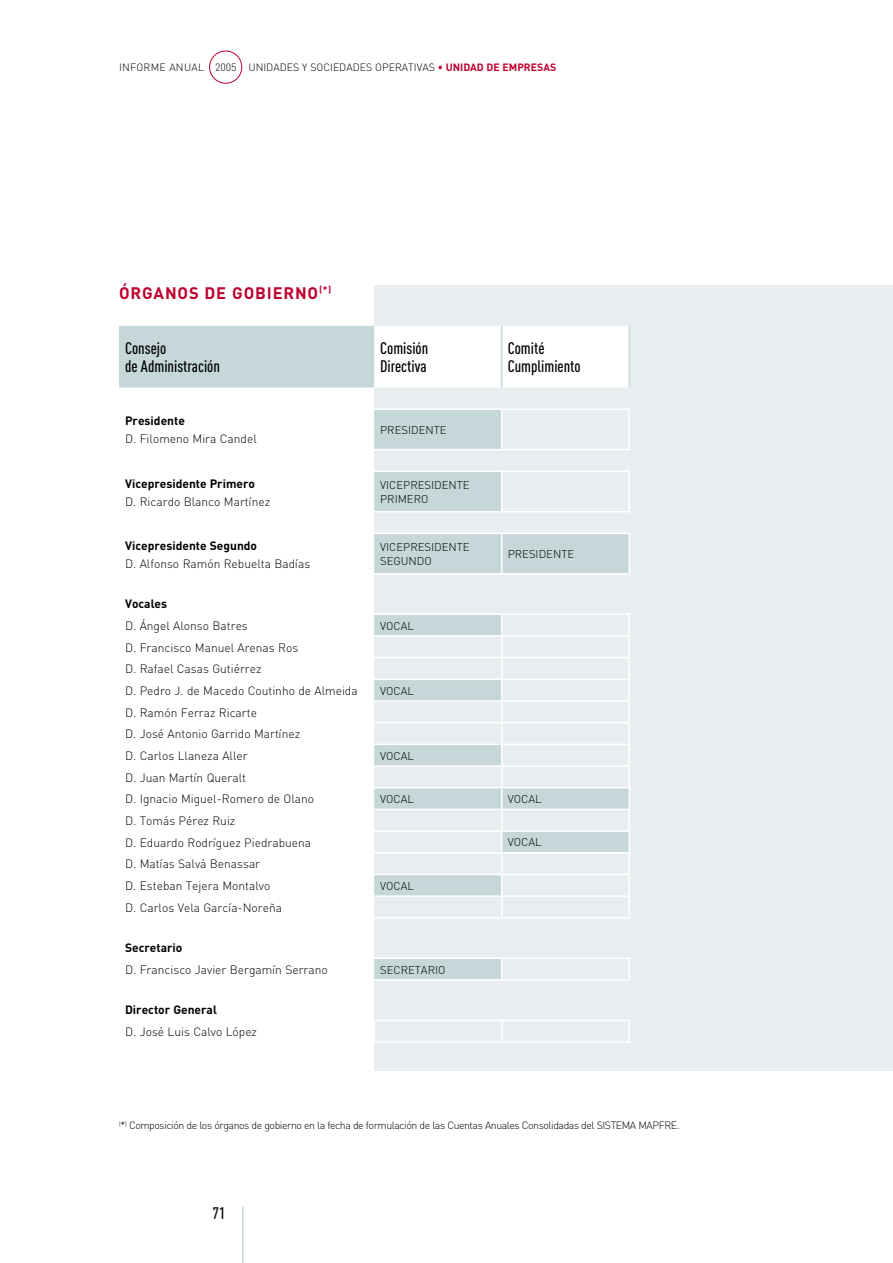
<style>
.page{position:relative;width:893px;height:1263px;background:#fff}
.page>*{position:absolute;margin:0;border:0;box-sizing:border-box;transform-origin:0 0}
.OG-Cabecera{font:500 16.5px/18px "DIN Cond";color:#000}
.Titular_2{font:700 16.5px "DIN";letter-spacing:.05em;color:#be002f}
.OG-Nombre{font:300 12px/18px "DIN";color:#000}
.OG-Nombre-2{font:700 12px "DIN";color:#000}
.OG-Cargo{font:300 11.25px/13.5px "DIN";color:#000}
.Notas{font:300 10.5px "DIN";letter-spacing:-.04em;color:#000}
.Notas-2{font:300 10.5px "DIN";color:#000}
.s1{font-weight:700;color:#be002f}
.s2{font-weight:700}
</style>
<div class="page">
<hr style="left:242px;top:1207px;width:1px;height:56px;background:#c5d7d8">
<div style="left:209px;top:51px;width:33px;height:33px;border:1px solid #be002f;border-radius:50%"></div>
<div style="left:374px;top:285px;width:519px;height:786px;background:#e8eeef"></div>
<svg style="left:119px;top:326px;width:510px;height:653px"></svg>
<div style="left:374px;top:326px;width:255px;height:62px;background:#fff"></div>
<hr style="left:119px;top:408px;width:255px;height:2px;background:#fff">
<hr style="left:374px;top:408px;width:128px;height:2px;background:#fff">
<hr style="left:502px;top:408px;width:128px;height:2px;background:#fff">
<hr style="left:501px;top:410px;width:1px;height:39px;background:#fff">
<hr style="left:629px;top:410px;width:1px;height:39px;background:#fff">
<hr style="left:119px;top:449px;width:255px;height:1px;background:#fff">
<hr style="left:374px;top:449px;width:128px;height:1px;background:#fff">
<hr style="left:502px;top:449px;width:128px;height:1px;background:#fff">
<hr style="left:119px;top:471px;width:255px;height:1px;background:#fff">
<hr style="left:374px;top:471px;width:128px;height:1px;background:#fff">
<hr style="left:502px;top:471px;width:128px;height:1px;background:#fff">
<hr style="left:501px;top:472px;width:1px;height:39px;background:#fff">
<hr style="left:629px;top:472px;width:1px;height:39px;background:#fff">
<hr style="left:119px;top:511px;width:255px;height:1px;background:#fff">
<hr style="left:374px;top:511px;width:128px;height:1px;background:#fff">
<hr style="left:502px;top:511px;width:128px;height:1px;background:#fff">
<hr style="left:119px;top:533px;width:255px;height:1px;background:#fff">
<hr style="left:374px;top:533px;width:128px;height:1px;background:#fff">
<hr style="left:502px;top:533px;width:128px;height:1px;background:#fff">
<hr style="left:501px;top:534px;width:1px;height:39px;background:#fff">
<hr style="left:629px;top:534px;width:1px;height:39px;background:#fff">
<hr style="left:119px;top:573px;width:255px;height:1px;background:#fff">
<hr style="left:374px;top:573px;width:128px;height:1px;background:#fff">
<hr style="left:502px;top:573px;width:128px;height:1px;background:#fff">
<hr style="left:119px;top:613px;width:255px;height:2px;background:#fff">
<hr style="left:374px;top:613px;width:128px;height:2px;background:#fff">
<hr style="left:502px;top:613px;width:128px;height:2px;background:#fff">
<hr style="left:119px;top:635px;width:255px;height:2px;background:#fff">
<hr style="left:374px;top:635px;width:128px;height:2px;background:#fff">
<hr style="left:502px;top:635px;width:128px;height:2px;background:#fff">
<hr style="left:119px;top:657px;width:255px;height:1px;background:#fff">
<hr style="left:374px;top:657px;width:128px;height:1px;background:#fff">
<hr style="left:502px;top:657px;width:128px;height:1px;background:#fff">
<hr style="left:119px;top:678px;width:255px;height:2px;background:#fff">
<hr style="left:374px;top:678px;width:128px;height:2px;background:#fff">
<hr style="left:502px;top:678px;width:128px;height:2px;background:#fff">
<hr style="left:119px;top:700px;width:255px;height:2px;background:#fff">
<hr style="left:374px;top:700px;width:128px;height:2px;background:#fff">
<hr style="left:502px;top:700px;width:128px;height:2px;background:#fff">
<hr style="left:119px;top:722px;width:255px;height:1px;background:#fff">
<hr style="left:374px;top:722px;width:128px;height:1px;background:#fff">
<hr style="left:502px;top:722px;width:128px;height:1px;background:#fff">
<hr style="left:119px;top:744px;width:255px;height:1px;background:#fff">
<hr style="left:374px;top:744px;width:128px;height:1px;background:#fff">
<hr style="left:502px;top:744px;width:128px;height:1px;background:#fff">
<hr style="left:119px;top:765px;width:255px;height:2px;background:#fff">
<hr style="left:374px;top:765px;width:128px;height:2px;background:#fff">
<hr style="left:502px;top:765px;width:128px;height:2px;background:#fff">
<hr style="left:119px;top:787px;width:255px;height:1px;background:#fff">
<hr style="left:374px;top:787px;width:128px;height:1px;background:#fff">
<hr style="left:502px;top:787px;width:128px;height:1px;background:#fff">
<hr style="left:119px;top:809px;width:255px;height:1px;background:#fff">
<hr style="left:374px;top:809px;width:128px;height:1px;background:#fff">
<hr style="left:502px;top:809px;width:128px;height:1px;background:#fff">
<hr style="left:119px;top:830px;width:255px;height:2px;background:#fff">
<hr style="left:374px;top:830px;width:128px;height:2px;background:#fff">
<hr style="left:502px;top:830px;width:128px;height:2px;background:#fff">
<hr style="left:119px;top:852px;width:255px;height:1px;background:#fff">
<hr style="left:374px;top:852px;width:128px;height:1px;background:#fff">
<hr style="left:502px;top:852px;width:128px;height:1px;background:#fff">
<hr style="left:119px;top:874px;width:255px;height:1px;background:#fff">
<hr style="left:374px;top:874px;width:128px;height:1px;background:#fff">
<hr style="left:502px;top:874px;width:128px;height:1px;background:#fff">
<hr style="left:119px;top:895px;width:255px;height:2px;background:#fff">
<hr style="left:374px;top:895px;width:128px;height:2px;background:#fff">
<hr style="left:502px;top:895px;width:128px;height:2px;background:#fff">
<svg style="left:501px;top:615px;width:1px;height:302px"></svg>
<svg style="left:629px;top:615px;width:1px;height:302px"></svg>
<hr style="left:119px;top:917px;width:255px;height:1px;background:#fff">
<hr style="left:374px;top:917px;width:128px;height:1px;background:#fff">
<hr style="left:502px;top:917px;width:128px;height:1px;background:#fff">
<hr style="left:119px;top:957px;width:255px;height:2px;background:#fff">
<hr style="left:374px;top:957px;width:128px;height:2px;background:#fff">
<hr style="left:502px;top:957px;width:128px;height:2px;background:#fff">
<svg style="left:501px;top:959px;width:1px;height:20px"></svg>
<svg style="left:629px;top:959px;width:1px;height:20px"></svg>
<hr style="left:374px;top:979px;width:128px;height:2px;background:#fff">
<hr style="left:502px;top:979px;width:128px;height:2px;background:#fff">
<hr style="left:374px;top:1019px;width:128px;height:2px;background:#fff">
<hr style="left:373px;top:1021px;width:2px;height:20px;background:#fff">
<hr style="left:502px;top:1019px;width:128px;height:2px;background:#fff">
<svg style="left:501px;top:1021px;width:1px;height:20px"></svg>
<svg style="left:629px;top:1021px;width:1px;height:20px"></svg>
<hr style="left:374px;top:1041px;width:128px;height:2px;background:#fff">
<hr style="left:502px;top:1041px;width:128px;height:2px;background:#fff">
<hr style="left:501px;top:326px;width:1px;height:62px;background:#c5d7d8">
<hr style="left:629px;top:326px;width:1px;height:62px;background:#c5d7d8">
<p class="Notas-2" style="left:119px;top:60px;width:439px">INFORME ANUAL 2005 UNIDADES Y SOCIEDADES OPERATIVAS <span class="s1">• UNIDAD DE EMPRESAS</span></p>
<p class="Titular_2" style="left:119px;top:282px;width:214px">ÓRGANOS DE GOBIERNO<sup>(*)</sup></p>
<p class="OG-Cabecera" style="left:125px;top:339px;width:96px">Consejo<br>de Administración</p>
<p class="OG-Cabecera" style="left:380px;top:339px;width:50px">Comisión<br>Directiva</p>
<p class="OG-Cabecera" style="left:508px;top:339px;width:74px">Comité<br>Cumplimiento</p>
<p class="OG-Nombre" style="left:125px;top:412px;width:133px"><span class="s2">Presidente<br></span>D. Filomeno Mira Candel</p>
<p class="OG-Cargo" style="left:380px;top:423px;width:68px">PRESIDENTE</p>
<p class="OG-Nombre" style="left:125px;top:474px;width:147px"><span class="s2">Vicepresidente Primero<br></span>D. Ricardo Blanco Martínez</p>
<p class="OG-Cargo" style="left:380px;top:478px;width:91px">VICEPRESIDENTE<br>PRIMERO</p>
<p class="OG-Nombre" style="left:125px;top:536px;width:187px"><span class="s2">Vicepresidente Segundo<br></span>D. Alfonso Ramón Rebuelta Badías</p>
<p class="OG-Cargo" style="left:380px;top:540px;width:91px">VICEPRESIDENTE<br>SEGUNDO</p>
<p class="OG-Cargo" style="left:508px;top:547px;width:68px">PRESIDENTE</p>
<p class="OG-Nombre-2" style="left:125px;top:596px;width:44px">Vocales</p>
<p class="OG-Nombre" style="left:125px;top:616px;width:124px">D. Ángel Alonso Batres</p>
<p class="OG-Cargo" style="left:380px;top:619px;width:35px">VOCAL</p>
<p class="OG-Nombre" style="left:125px;top:638px;width:175px">D. Francisco Manuel Arenas Ros</p>
<p class="OG-Nombre" style="left:125px;top:660px;width:138px">D. Rafael Casas Gutiérrez</p>
<p class="OG-Nombre" style="left:125px;top:681px;width:234px">D. Pedro J. de Macedo Coutinho de Almeida</p>
<p class="OG-Cargo" style="left:380px;top:684px;width:35px">VOCAL</p>
<p class="OG-Nombre" style="left:125px;top:703px;width:133px">D. Ramón Ferraz Ricarte</p>
<p class="OG-Nombre" style="left:125px;top:725px;width:177px">D. José Antonio Garrido Martínez</p>
<p class="OG-Nombre" style="left:125px;top:746px;width:124px">D. Carlos Llaneza Aller</p>
<p class="OG-Cargo" style="left:380px;top:749px;width:35px">VOCAL</p>
<p class="OG-Nombre" style="left:125px;top:768px;width:122px">D. Juan Martín Queralt</p>
<p class="OG-Nombre" style="left:125px;top:790px;width:191px">D. Ignacio Miguel-Romero de Olano</p>
<p class="OG-Cargo" style="left:380px;top:792px;width:35px">VOCAL</p>
<p class="OG-Cargo" style="left:508px;top:792px;width:35px">VOCAL</p>
<p class="OG-Nombre" style="left:125px;top:812px;width:112px">D. Tomás Pérez Ruiz</p>
<p class="OG-Nombre" style="left:125px;top:833px;width:188px">D. Eduardo Rodríguez Piedrabuena</p>
<p class="OG-Cargo" style="left:508px;top:835px;width:35px">VOCAL</p>
<p class="OG-Nombre" style="left:125px;top:855px;width:137px">D. Matías Salvá Benassar</p>
<p class="OG-Nombre" style="left:125px;top:877px;width:147px">D. Esteban Tejera Montalvo</p>
<p class="OG-Cargo" style="left:380px;top:879px;width:35px">VOCAL</p>
<p class="OG-Nombre" style="left:125px;top:898px;width:159px">D. Carlos Vela García-Noreña</p>
<p class="OG-Nombre-2" style="left:125px;top:940px;width:59px">Secretario</p>
<p class="OG-Nombre" style="left:125px;top:960px;width:204px">D. Francisco Javier Bergamín Serrano</p>
<p class="OG-Cargo" style="left:380px;top:963px;width:67px">SECRETARIO</p>
<p class="OG-Nombre-2" style="left:125px;top:1002px;width:93px">Director General</p>
<p class="OG-Nombre" style="left:125px;top:1022px;width:133px">D. José Luis Calvo López</p>
<p class="Notas" style="left:119px;top:1119px;width:562px"><sup>(</sup>*<sup>)</sup> Composición de los órganos de gobierno en la fecha de formulación de las Cuentas Anuales Consolidadas del SISTEMA MAPFRE.</p>
<h1 class="OG-Cabecera" style="left:213px;top:1204px;width:14px">71</h1>
</div>
